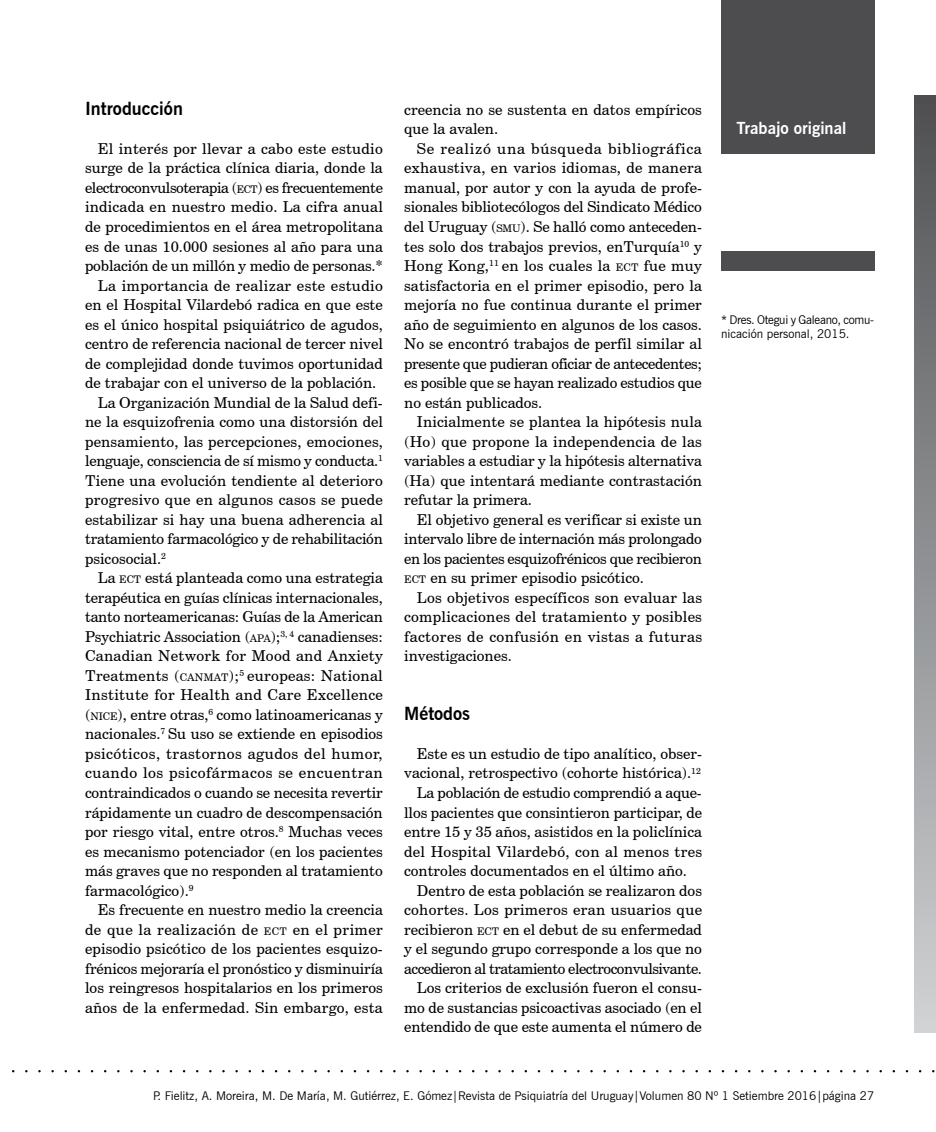
<style>
.page{position:relative;width:936px;height:1132px;background:#fff}
.page>*{position:absolute;margin:0;border:0;box-sizing:border-box;transform-origin:0 0}
.t1{font:700 18px "News Gothic BT";color:#000}
.t2{font:700 16.5px "News Gothic BT";color:#fff}
.t3{font:15px/19.5px "Century Schoolbook BT";color:#000;text-align:justify}
.t4{font:15px "Century Schoolbook BT";letter-spacing:.02em;color:#000}
.t5{font:15px "Century Schoolbook BT";letter-spacing:.03em;color:#000}
.t6{font:15px "Century Schoolbook BT";letter-spacing:.025em;color:#000}
.t7{font:15px "Century Schoolbook BT";letter-spacing:-.03em;color:#000}
.t8{font:15px "Century Schoolbook BT";letter-spacing:-.025em;color:#000}
.t9{font:12px/13.5px "News Gothic BT";color:#000}
.s1{font-size:10.5px}
.s2{font-style:inherit}
</style>
<div class="page">
<div style="left:721px;top:251px;width:153px;height:20px;background:#4d4d4f"></div>
<div style="left:914px;top:95px;width:21px;height:936px;background:linear-gradient(to bottom,#4f5053,#cfd2d4)"></div>
<div style="left:721px;top:0;width:153px;height:154px;background:#4d4d4f"></div>
<p class="t1" style="left:85px;top:97px;width:99px">Introducción</p>
<p class="t3" style="left:98px;top:139px;width:286px">El interés por llevar a cabo este estudio</p>
<p class="t3" style="left:85px;top:158px;width:299px">surge de la práctica clínica diaria, donde la</p>
<p class="t8" style="left:85px;top:178px;width:299px">electroconvulsoterapia (<span class="s1">ECT</span><span class="s2">)</span> es frecuentemente</p>
<p class="t3" style="left:85px;top:197px;width:299px">indicada en nuestro medio. La cifra anual</p>
<p class="t3" style="left:85px;top:217px;width:299px">de procedimientos en el área metropolitana</p>
<p class="t3" style="left:85px;top:236px;width:299px">es de unas 10.000 sesiones al año para una</p>
<p class="t3" style="left:85px;top:256px;width:299px">población de un millón y medio de personas.*</p>
<p class="t4" style="left:98px;top:276px;width:286px">La importancia de realizar este estudio</p>
<p class="t3" style="left:85px;top:295px;width:299px">en el Hospital Vilardebó radica en que este</p>
<p class="t3" style="left:85px;top:314px;width:299px">es el único hospital psiquiátrico de agudos,</p>
<p class="t3" style="left:85px;top:334px;width:299px">centro de referencia nacional de tercer nivel</p>
<p class="t3" style="left:85px;top:353px;width:299px">de complejidad donde tuvimos oportunidad</p>
<p class="t3" style="left:85px;top:373px;width:293px">de trabajar con el universo de la población.</p>
<p class="t3" style="left:98px;top:392px;width:286px">La Organización Mundial de la Salud defi-</p>
<p class="t3" style="left:85px;top:412px;width:299px">ne la esquizofrenia como una distorsión del</p>
<p class="t3" style="left:85px;top:431px;width:299px">pensamiento, las percepciones, emociones,</p>
<p class="t3" style="left:85px;top:451px;width:299px">lenguaje, consciencia de sí mismo y conducta.<sup>1</sup></p>
<p class="t3" style="left:85px;top:470px;width:299px">Tiene una evolución tendiente al deterioro</p>
<p class="t4" style="left:85px;top:490px;width:299px">progresivo que en algunos casos se puede</p>
<p class="t3" style="left:85px;top:509px;width:299px">estabilizar si hay una buena adherencia al</p>
<p class="t3" style="left:85px;top:529px;width:299px">tratamiento farmacológico y de rehabilitación</p>
<p class="t3" style="left:85px;top:548px;width:82px">psicosocial.<sup>2</sup></p>
<p class="t3" style="left:98px;top:568px;width:286px">La <span class="s1">ECT</span> está planteada como una estrategia</p>
<p class="t3" style="left:85px;top:587px;width:299px">terapéutica en guías clínicas internacionales,</p>
<p class="t3" style="left:85px;top:607px;width:299px">tanto norteamericanas: Guías de la American</p>
<p class="t3" style="left:85px;top:626px;width:299px">Psychiatric Association (<span class="s1">APA</span>);<sup>3,</sup> <sup>4</sup> canadienses:</p>
<p class="t4" style="left:85px;top:646px;width:299px">Canadian Network for Mood and Anxiety</p>
<p class="t3" style="left:85px;top:665px;width:299px">Treatments (<span class="s1">CANMAT</span>);<sup>5</sup> europeas: National</p>
<p class="t6" style="left:85px;top:685px;width:299px">Institute for Health and Care Excellence</p>
<p class="t3" style="left:85px;top:704px;width:299px">(<span class="s1">NICE</span><span class="s2">)</span>, entre otras,<sup>6</sup> como latinoamericanas y</p>
<p class="t3" style="left:85px;top:724px;width:299px">nacionales.<sup>7</sup> Su uso se extiende en episodios</p>
<p class="t5" style="left:85px;top:744px;width:299px">psicóticos, trastornos agudos del humor,</p>
<p class="t5" style="left:85px;top:763px;width:299px">cuando los psicofármacos se encuentran</p>
<p class="t3" style="left:85px;top:782px;width:299px">contraindicados o cuando se necesita revertir</p>
<p class="t3" style="left:85px;top:802px;width:299px">rápidamente un cuadro de descompensación</p>
<p class="t3" style="left:85px;top:821px;width:299px">por riesgo vital, entre otros.<sup>8</sup> Muchas veces</p>
<p class="t3" style="left:85px;top:841px;width:299px">es mecanismo potenciador (en los pacientes</p>
<p class="t3" style="left:85px;top:860px;width:299px">más graves que no responden al tratamiento</p>
<p class="t3" style="left:85px;top:880px;width:110px">farmacológico).<sup>9</sup></p>
<p class="t3" style="left:98px;top:899px;width:286px">Es frecuente en nuestro medio la creencia</p>
<p class="t6" style="left:85px;top:919px;width:299px">de que la realización de <span class="s1">ECT</span> en el primer</p>
<p class="t3" style="left:85px;top:938px;width:299px">episodio psicótico de los pacientes esquizo-</p>
<p class="t3" style="left:85px;top:958px;width:299px">frénicos mejoraría el pronóstico y disminuiría</p>
<p class="t3" style="left:85px;top:977px;width:299px">los reingresos hospitalarios en los primeros</p>
<p class="t3" style="left:85px;top:997px;width:299px">años de la enfermedad. Sin embargo, esta</p>
<p class="t3" style="left:404px;top:100px;width:299px">creencia no se sustenta en datos empíricos que la avalen.</p>
<p class="t3" style="left:404px;top:139px;width:299px;text-indent:13px">Se realizó una búsqueda bibliográfica exhaustiva, en varios idiomas, de manera manual, por autor y con la ayuda de profe&shy;sionales bibliotecólogos del Sindicato Médico del Uruguay (<span class="s1">SMU</span>). Se halló como anteceden&shy;tes solo dos trabajos previos, enTurquía<sup>10</sup> y Hong Kong,<sup>11</sup> en los cuales la <span class="s1">ECT</span> fue muy satisfactoria en el primer episodio, pero la mejoría no fue continua durante el primer año de seguimiento en algunos de los casos.<br>No se encontró trabajos de perfil similar al presente que pudieran oficiar de antecedentes; es posible que se hayan realizado estudios que no están publicados.</p>
<p class="t3" style="left:404px;top:412px;width:299px;text-indent:13px">Inicialmente se plantea la hipótesis nula (Ho) que propone la independencia de las variables a estudiar y la hipótesis alternativa (Ha) que intentará mediante contrastación refutar la primera.</p>
<p class="t3" style="left:404px;top:509px;width:299px;text-indent:13px">El objetivo general es verificar si existe un intervalo libre de internación más prolongado en los pacientes esquizofrénicos que recibieron <span class="s1">ECT</span> en su primer episodio psicótico.</p>
<p class="t3" style="left:404px;top:587px;width:299px;text-indent:13px">Los objetivos específicos son evaluar las complicaciones del tratamiento y posibles factores de confusión en vistas a futuras investigaciones.</p>
<p class="t1" style="left:404px;top:702px;width:67px">Métodos</p>
<p class="t3" style="left:417px;top:743px;width:286px">Este es un estudio de tipo analítico, obser-</p>
<p class="t3" style="left:404px;top:763px;width:298px">vacional, retrospectivo (cohorte histórica).<sup>12</sup></p>
<p class="t3" style="left:417px;top:782px;width:286px">La población de estudio comprendió a aque-</p>
<p class="t3" style="left:404px;top:802px;width:299px">llos pacientes que consintieron participar, de</p>
<p class="t3" style="left:404px;top:821px;width:299px">entre 15 y 35 años, asistidos en la policlínica</p>
<p class="t4" style="left:404px;top:841px;width:299px">del Hospital Vilardebó, con al menos tres</p>
<p class="t3" style="left:404px;top:860px;width:284px">controles documentados en el último año.</p>
<p class="t3" style="left:417px;top:880px;width:286px">Dentro de esta población se realizaron dos</p>
<p class="t3" style="left:404px;top:899px;width:299px">cohortes. Los primeros eran usuarios que</p>
<p class="t3" style="left:404px;top:919px;width:299px">recibieron <span class="s1">ECT</span> en el debut de su enfermedad</p>
<p class="t3" style="left:404px;top:938px;width:299px">y el segundo grupo corresponde a los que no</p>
<p class="t7" style="left:404px;top:958px;width:299px">accedieron al tratamiento electroconvulsivante.</p>
<p class="t3" style="left:417px;top:977px;width:286px">Los criterios de exclusión fueron el consu-</p>
<p class="t3" style="left:404px;top:997px;width:299px">mo de sustancias psicoactivas asociado (en el</p>
<p class="t3" style="left:404px;top:1016px;width:299px">entendido de que este aumenta el número de</p>
<p class="t2" style="left:736px;top:118px;width:111px">Trabajo original</p>
<p class="t9" style="left:721px;top:313px;width:154px">* Dres. Otegui y Galeano, comu&shy;nicación personal, 2015.</p>
<p class="t9" style="left:153px;top:1088px;width:722px">P. Fielitz, A. Moreira, M. De María, M. Gutiérrez, E. Gómez|Revista de Psiquiatría del Uruguay|Volumen 80 Nº 1 Setiembre 2016|página 27</p>
</div>
